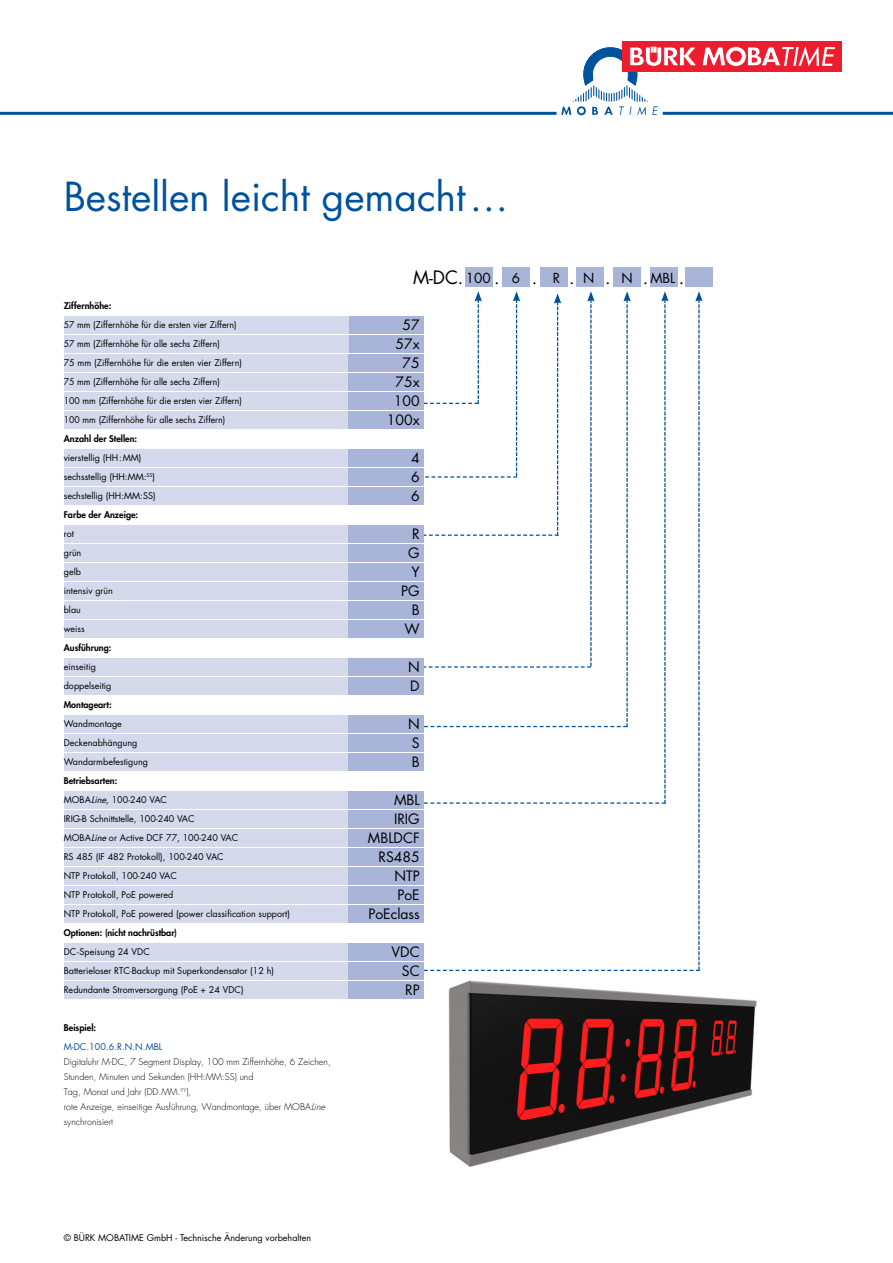
<style>
.page{position:relative;width:893px;height:1263px;background:#fff}
.page>*{position:absolute;margin:0;border:0;box-sizing:border-box;transform-origin:0 0}
.t1{font:39px "Futura Std";color:#00529c}
.t2{font:18px "Futura Std";color:#000}
.t3{font:13.95px/19px "Futura Std";color:#000;text-align:right}
.t4{font:300 9.15px/15px "Futura Std";color:#000}
.t5{font:9.15px "Futura Std";color:#00529c}
.t6{font:800 9.15px "Futura Std";color:#000}
.t7{font:9px/19px "Futura Std";color:#000}
.t8{font:800 9px "Futura Std";color:#000}
.s1{font-weight:800}
.s2{font-style:italic}
.s3{font-size:13.5px}
</style>
<div class="page">
<div style="left:622px;top:41px;width:220px;height:31px;background:#ed1c2e"></div>
<svg style="left:561px;top:46px;width:274px;height:69px"></svg>
<hr style="left:663px;top:112px;width:230px;height:3px;background:#00529c">
<hr style="left:0;top:112px;width:556px;height:3px;background:#00529c">
<div style="left:64px;top:981px;width:285px;height:18px;background:#d4daec"></div>
<div style="left:64px;top:734px;width:285px;height:18px;background:#d4daec"></div>
<div style="left:64px;top:468px;width:285px;height:18px;background:#d4daec"></div>
<div style="left:64px;top:392px;width:285px;height:17px;background:#d4daec"></div>
<img style="left:448px;top:980px;width:309px;height:187px">
<div style="left:349px;top:316px;width:75px;height:18px;background:#a9b5d8"></div>
<div style="left:349px;top:335px;width:75px;height:18px;background:#a9b5d8"></div>
<div style="left:64px;top:373px;width:285px;height:18px;background:#d4daec"></div>
<div style="left:64px;top:316px;width:285px;height:18px;background:#d4daec"></div>
<div style="left:64px;top:335px;width:285px;height:18px;background:#d4daec"></div>
<div style="left:64px;top:354px;width:285px;height:18px;background:#d4daec"></div>
<div style="left:349px;top:354px;width:75px;height:18px;background:#a9b5d8"></div>
<div style="left:349px;top:468px;width:75px;height:18px;background:#a9b5d8"></div>
<div style="left:64px;top:411px;width:285px;height:18px;background:#d4daec"></div>
<div style="left:349px;top:411px;width:75px;height:18px;background:#a9b5d8"></div>
<div style="left:64px;top:449px;width:285px;height:18px;background:#d4daec"></div>
<div style="left:349px;top:449px;width:75px;height:18px;background:#a9b5d8"></div>
<div style="left:64px;top:525px;width:285px;height:18px;background:#d4daec"></div>
<div style="left:349px;top:525px;width:75px;height:18px;background:#a9b5d8"></div>
<div style="left:64px;top:487px;width:285px;height:18px;background:#d4daec"></div>
<div style="left:349px;top:487px;width:75px;height:18px;background:#a9b5d8"></div>
<div style="left:64px;top:601px;width:285px;height:18px;background:#d4daec"></div>
<div style="left:349px;top:601px;width:75px;height:18px;background:#a9b5d8"></div>
<div style="left:64px;top:544px;width:285px;height:18px;background:#d4daec"></div>
<div style="left:349px;top:544px;width:75px;height:18px;background:#a9b5d8"></div>
<div style="left:64px;top:563px;width:285px;height:18px;background:#d4daec"></div>
<div style="left:349px;top:563px;width:75px;height:18px;background:#a9b5d8"></div>
<div style="left:64px;top:582px;width:285px;height:18px;background:#d4daec"></div>
<div style="left:349px;top:582px;width:75px;height:18px;background:#a9b5d8"></div>
<div style="left:64px;top:620px;width:285px;height:18px;background:#d4daec"></div>
<div style="left:349px;top:620px;width:75px;height:18px;background:#a9b5d8"></div>
<div style="left:64px;top:658px;width:285px;height:18px;background:#d4daec"></div>
<div style="left:349px;top:658px;width:75px;height:18px;background:#a9b5d8"></div>
<div style="left:64px;top:677px;width:285px;height:18px;background:#d4daec"></div>
<div style="left:349px;top:677px;width:75px;height:18px;background:#a9b5d8"></div>
<div style="left:64px;top:715px;width:285px;height:18px;background:#d4daec"></div>
<div style="left:349px;top:715px;width:75px;height:18px;background:#a9b5d8"></div>
<div style="left:64px;top:753px;width:285px;height:18px;background:#d4daec"></div>
<div style="left:349px;top:753px;width:75px;height:18px;background:#a9b5d8"></div>
<div style="left:64px;top:886px;width:285px;height:18px;background:#d4daec"></div>
<div style="left:349px;top:886px;width:75px;height:18px;background:#a9b5d8"></div>
<div style="left:64px;top:791px;width:285px;height:18px;background:#d4daec"></div>
<div style="left:349px;top:791px;width:75px;height:18px;background:#a9b5d8"></div>
<div style="left:64px;top:810px;width:285px;height:18px;background:#d4daec"></div>
<div style="left:349px;top:810px;width:75px;height:18px;background:#a9b5d8"></div>
<div style="left:64px;top:829px;width:285px;height:18px;background:#d4daec"></div>
<div style="left:349px;top:829px;width:75px;height:18px;background:#a9b5d8"></div>
<div style="left:64px;top:848px;width:285px;height:18px;background:#d4daec"></div>
<div style="left:349px;top:848px;width:75px;height:18px;background:#a9b5d8"></div>
<div style="left:64px;top:867px;width:285px;height:18px;background:#d4daec"></div>
<div style="left:349px;top:867px;width:75px;height:18px;background:#a9b5d8"></div>
<div style="left:64px;top:905px;width:285px;height:18px;background:#d4daec"></div>
<div style="left:349px;top:905px;width:75px;height:18px;background:#a9b5d8"></div>
<div style="left:64px;top:943px;width:285px;height:18px;background:#d4daec"></div>
<div style="left:349px;top:943px;width:75px;height:18px;background:#a9b5d8"></div>
<div style="left:64px;top:962px;width:285px;height:18px;background:#d4daec"></div>
<div style="left:349px;top:962px;width:75px;height:18px;background:#a9b5d8"></div>
<div style="left:349px;top:373px;width:75px;height:18px;background:#a9b5d8"></div>
<div style="left:349px;top:392px;width:75px;height:18px;background:#a9b5d8"></div>
<div style="left:349px;top:734px;width:75px;height:18px;background:#a9b5d8"></div>
<div style="left:349px;top:981px;width:75px;height:18px;background:#a9b5d8"></div>
<svg style="left:424px;top:291px;width:279px;height:680px"></svg>
<div style="left:685px;top:267px;width:28px;height:20px;background:#a9b5d8"></div>
<div style="left:650px;top:267px;width:27px;height:20px;background:#a9b5d8"></div>
<div style="left:613px;top:267px;width:28px;height:20px;background:#a9b5d8"></div>
<div style="left:577px;top:267px;width:27px;height:20px;background:#a9b5d8"></div>
<div style="left:540px;top:267px;width:28px;height:20px;background:#a9b5d8"></div>
<div style="left:502px;top:267px;width:28px;height:20px;background:#a9b5d8"></div>
<div style="left:465px;top:267px;width:27px;height:20px;background:#a9b5d8"></div>
<h1 class="t1" style="left:64px;top:172px;width:446px">Bestellen leicht gemacht…</h1>
<p class="t8" style="left:64px;top:300px;width:49px">Ziffernhöhe:</p>
<p class="t7" style="left:64px;top:315px;width:180px">57 mm (Ziffernhöhe für die ersten vier Ziffern)<br>57 mm (Ziffernhöhe für alle sechs Ziffern)<br>75 mm (Ziffernhöhe für die ersten vier Ziffern)<br>75 mm (Ziffernhöhe für alle sechs Ziffern)<br>100 mm (Ziffernhöhe für die ersten vier Ziffern)<br>100 mm (Ziffernhöhe für alle sechs Ziffern)</p>
<p class="t8" style="left:64px;top:433px;width:75px">Anzahl der Stellen:</p>
<p class="t7" style="left:64px;top:448px;width:93px">vierstellig (HH:MM) sechsstellig (HH:MM:<sup>SS</sup>) sechstellig (HH:MM:SS)</p>
<p class="t8" style="left:64px;top:509px;width:76px">Farbe der Anzeige:</p>
<p class="t7" style="left:64px;top:524px;width:51px">rot<br>grün<br>gelb<br>intensiv grün blau<br>weiss</p>
<p class="t8" style="left:64px;top:642px;width:49px">Ausführung:</p>
<p class="t7" style="left:64px;top:657px;width:49px">einseitig doppelseitig</p>
<p class="t8" style="left:64px;top:699px;width:49px">Montageart:</p>
<p class="t7" style="left:64px;top:714px;width:86px">Wandmontage<br>Deckenabhängung<br>Wandarmbefestigung</p>
<p class="t7" style="left:64px;top:771px;width:228px"><span class="s1">Betriebsarten:<br></span>MOBA<span class="s2">Line</span>, 100-240 VAC<br>IRIG-B Schnittstelle, 100-240 VAC<br>MOBA<span class="s2">Line</span>or Active DCF 77, 100-240 VAC<br>RS 485 (IF 482 Protokoll), 100-240 VAC<br>NTP Protokoll, 100-240 VAC<br>NTP Protokoll, PoE powered<br>NTP Protokoll, PoE powered (power classification support)</p>
<p class="t8" style="left:64px;top:927px;width:115px">Optionen: (nicht nachrüstbar)</p>
<p class="t7" style="left:64px;top:942px;width:212px">DC-Speisung 24 VDC<br>Batterieloser RTC-Backup mit Superkondensator (12 h)<br>Redundante Stromversorgung (PoE + 24 VDC)</p>
<p class="t6" style="left:64px;top:1022px;width:34px">Beispiel:</p>
<p class="t5" style="left:64px;top:1041px;width:100px">M-DC.100.6.R.N.N.MBL</p>
<p class="t4" style="left:64px;top:1054px;width:269px">Digitaluhr M-DC, 7 Segment Display, 100 mm Ziffernhöhe, 6 Zeichen, Stunden, Minuten und Sekunden (HH:MM:SS) und<br>Tag, Monat und Jahr (DD.MM.<sup>YY</sup>),<br>rote Anzeige, einseitige Ausführung, Wandmontage, über MOBA<span class="s2">Line </span>synchronisiert</p>
<h2 class="t2" style="left:413px;top:266px;width:273px">M-DC.<span class="s3">100</span>. <span class="s3">6</span> . <span class="s3">R</span> . <span class="s3">N</span> . <span class="s3">N</span> .<span class="s3">MBL</span>.</h2>
<h3 class="t3" style="left:396px;top:316px;width:26px;text-align:center">57<br>57x<br>75</h3>
<h3 class="t3" style="left:394px;top:373px;width:27px;text-align:left">75x<br>100</h3>
<h3 class="t3" style="left:387px;top:411px;width:34px">100x</h3>
<h3 class="t3" style="left:411px;top:449px;width:10px">4</h3>
<h3 class="t3" style="left:411px;top:468px;width:10px">6</h3>
<h3 class="t3" style="left:411px;top:487px;width:10px">6</h3>
<h3 class="t3" style="left:412px;top:525px;width:9px">R</h3>
<h3 class="t3" style="left:401px;top:544px;width:20px">G<br>Y<br>PG</h3>
<h3 class="t3" style="left:404px;top:620px;width:17px">W</h3>
<h3 class="t3" style="left:408px;top:658px;width:13px;text-align:left">N<br>D</h3>
<h3 class="t3" style="left:408px;top:715px;width:13px">N</h3>
<h3 class="t3" style="left:412px;top:753px;width:9px">B</h3>
<h3 class="t3" style="left:412px;top:601px;width:9px">B</h3>
<h3 class="t3" style="left:412px;top:734px;width:9px">S</h3>
<h3 class="t3" style="left:368px;top:791px;width:53px">MBL<br>IRIG<br>MBLDCF<br>RS485<br>NTP</h3>
<h3 class="t3" style="left:368px;top:905px;width:53px">PoEclass</h3>
<h3 class="t3" style="left:392px;top:943px;width:30px">VDC<br>SC</h3>
<h3 class="t3" style="left:397px;top:886px;width:24px">PoE</h3>
<h3 class="t3" style="left:405px;top:981px;width:16px">RP</h3>
<p class="t7" style="left:64px;top:1228px;width:249px">© BÜRK MOBATIME GmbH - Technische Änderung vorbehalten</p>
</div>
